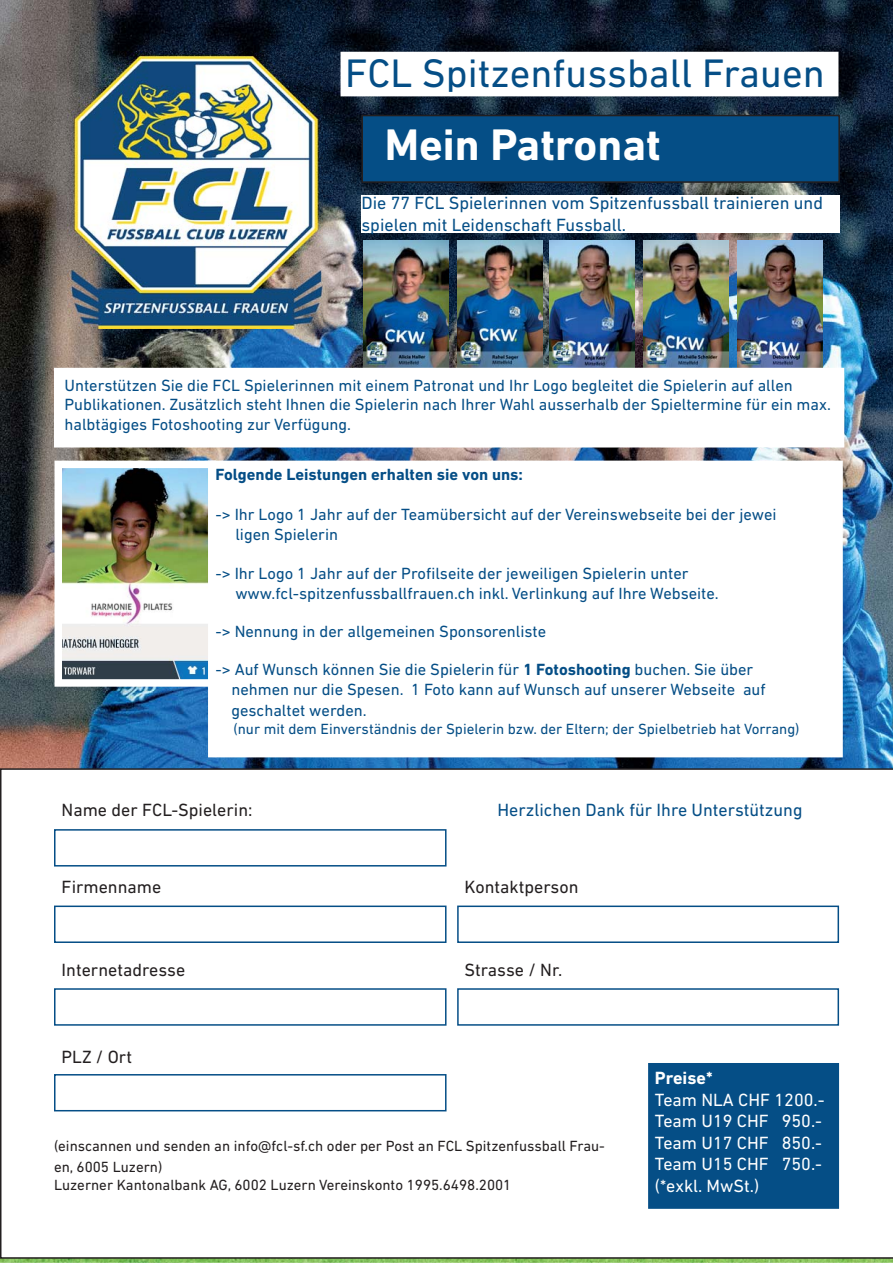
<style>
.page{position:relative;width:893px;height:1263px;background:#fff}
.page>*{position:absolute;margin:0;border:0;box-sizing:border-box;transform-origin:0 0}
.t1{font:700 45px "DIN Next LT Pro";color:#fff}
.t2{font:40.5px "DIN Next LT Pro";color:#054e86}
.t3{font:18px/21.6px "DIN Next LT Pro";color:#054e86}
.t4{font:18px "DIN Next LT Pro";color:#231f20}
.t5{font:18px/21.6px "DIN Next LT Pro";color:#fff}
.t6{font:700 18px "DIN Next LT Pro";color:#fff}
.t7{font:16.5px/19.8px "DIN Next LT Pro";color:#054e86}
.t8{font:700 16.5px "DIN Next LT Pro";color:#054e86}
.t9{font:15px/21.6px "DIN Next LT Pro";color:#231f20}
.t10{font:15px "DIN Next LT Pro";color:#054e86}
.s1{font-weight:700}
</style>
<div class="page">
<img style="left:0;top:0;width:893px;height:1263px">
<svg style="left:0;top:768px;width:893px;height:491px"></svg>
<img style="left:68px;top:52px;width:255px;height:276px">
<div style="left:343px;top:54px;width:493px;height:40px;background:#fff"></div>
<div style="left:362px;top:116px;width:477px;height:66px;background:#054e86"></div>
<div style="left:361px;top:115px;width:479px;height:68px;border:2px solid #231f20"></div>
<div style="left:361px;top:196px;width:479px;height:37px;background:#fff"></div>
<img style="left:364px;top:240px;width:85px;height:128px">
<img style="left:457px;top:240px;width:85px;height:128px">
<img style="left:550px;top:240px;width:85px;height:128px">
<img style="left:643px;top:240px;width:85px;height:128px">
<img style="left:738px;top:240px;width:85px;height:128px">
<div style="left:59px;top:373px;width:780px;height:69px;background:#fff"></div>
<img style="left:64px;top:470px;width:143px;height:208px">
<div style="left:55px;top:461px;width:161px;height:226px;border:8px solid #fff"></div>
<div style="left:212px;top:464px;width:627px;height:290px;background:#fff"></div>
<div style="left:649px;top:1064px;width:189px;height:144px;background:#054e86"></div>
<div style="left:648px;top:1063px;width:191px;height:146px;border:2px solid #054e86"></div>
<div style="left:62px;top:803px;width:253px;height:19px;background:#fff"></div>
<div style="left:55px;top:830px;width:391px;height:36px;background:#fff"></div>
<div style="left:54px;top:829px;width:392px;height:38px;border:2px solid #054e86"></div>
<div style="left:62px;top:879px;width:163px;height:14px;background:#fff"></div>
<div style="left:55px;top:906px;width:391px;height:36px;background:#fff"></div>
<div style="left:54px;top:906px;width:392px;height:37px;border:2px solid #054e86"></div>
<div style="left:465px;top:879px;width:159px;height:14px;background:#fff"></div>
<div style="left:458px;top:906px;width:380px;height:36px;background:#fff"></div>
<div style="left:457px;top:906px;width:382px;height:37px;border:2px solid #054e86"></div>
<div style="left:62px;top:962px;width:163px;height:14px;background:#fff"></div>
<div style="left:55px;top:989px;width:391px;height:36px;background:#fff"></div>
<div style="left:54px;top:988px;width:392px;height:38px;border:2px solid #054e86"></div>
<div style="left:465px;top:962px;width:159px;height:14px;background:#fff"></div>
<div style="left:458px;top:989px;width:380px;height:36px;background:#fff"></div>
<div style="left:457px;top:988px;width:382px;height:38px;border:2px solid #054e86"></div>
<div style="left:62px;top:1049px;width:163px;height:14px;background:#fff"></div>
<div style="left:55px;top:1075px;width:391px;height:36px;background:#fff"></div>
<div style="left:54px;top:1074px;width:392px;height:37px;border:2px solid #054e86"></div>
<div style="left:54px;top:1140px;width:563px;height:68px;background:#fff"></div>
<div style="left:497px;top:803px;width:312px;height:13px;background:#fff"></div>
<h2 class="t2" style="left:345px;top:58px;width:481px">FCL Spitzenfussball Frauen</h2>
<h1 class="t1" style="left:385px;top:128px;width:278px">Mein Patronat</h1>
<p class="t3" style="left:361px;top:193px;width:463px">Die 77 FCL Spielerinnen vom Spitzenfussball trainieren und spielen mit Leidenschaft Fussball.</p>
<p class="t7" style="left:64px;top:376px;width:768px">Unterstützen Sie die FCL Spielerinnen mit einem Patronat und Ihr Logo begleitet die Spielerin auf allen<br>Publikationen. Zusätzlich steht Ihnen die Spielerin nach Ihrer Wahl ausserhalb der Spieltermine für ein max. halbtägiges Fotoshooting zur Verfügung.</p>
<p class="t8" style="left:215px;top:469px;width:309px">Folgende Leistungen erhalten sie von uns:</p>
<p class="t7" style="left:235px;top:506px;width:543px;text-indent:-20px">-&gt; Ihr Logo 1 Jahr auf der Teamübersicht auf der Vereinswebseite bei der jewei ligen Spielerin</p>
<p class="t7" style="left:235px;top:565px;width:485px;text-indent:-20px">-&gt; Ihr Logo 1 Jahr auf der Profilseite der jeweiligen Spielerin unter www.fcl-spitzenfussballfrauen.ch inkl. Verlinkung auf Ihre Webseite.</p>
<p class="t7" style="left:215px;top:623px;width:332px">-&gt; Nennung in der allgemeinen Sponsorenliste</p>
<p class="t7" style="left:231px;top:661px;width:536px;text-indent:-16px">-&gt; Auf Wunsch können Sie die Spielerin für <span class="s1">1 Fotoshooting</span> buchen. Sie über nehmen nur die Spesen. 1 Foto kann auf Wunsch auf unserer Webseite auf</p>
<p class="t7" style="left:231px;top:702px;width:137px">geschaltet werden.</p>
<p class="t10" style="left:233px;top:724px;width:567px">(nur mit dem Einverständnis der Spielerin bzw. der Eltern; der Spielbetrieb hat Vorrang)</p>
<p class="t4" style="left:62px;top:803px;width:192px">Name der FCL-Spielerin:</p>
<p class="t3" style="left:497px;top:801px;width:306px">Herzlichen Dank für Ihre Unterstützung</p>
<p class="t4" style="left:62px;top:880px;width:101px">Firmenname</p>
<p class="t4" style="left:465px;top:880px;width:115px">Kontaktperson</p>
<p class="t4" style="left:62px;top:963px;width:125px">Internetadresse</p>
<p class="t4" style="left:465px;top:963px;width:99px">Strasse / Nr.</p>
<p class="t4" style="left:62px;top:1050px;width:72px">PLZ / Ort</p>
<p class="t9" style="left:54px;top:1136px;width:552px">(einscannen und senden an info@fcl-sf.ch oder per Post an FCL Spitzenfussball Frau&shy;en, 6005 Luzern)</p>
<p class="t9" style="left:54px;top:1176px;width:459px">Luzerner Kantonalbank AG, 6002 Luzern Vereinskonto 1995.6498.2001</p>
<p class="t6" style="left:655px;top:1071px;width:59px">Preise*</p>
<p class="t5" style="left:655px;top:1090px;width:171px">Team NLA CHF 1200.-<br>Team U19 CHF 950.-<br>Team U17 CHF 850.-<br>Team U15 CHF 750.- (*exkl. MwSt.)</p>
</div>
